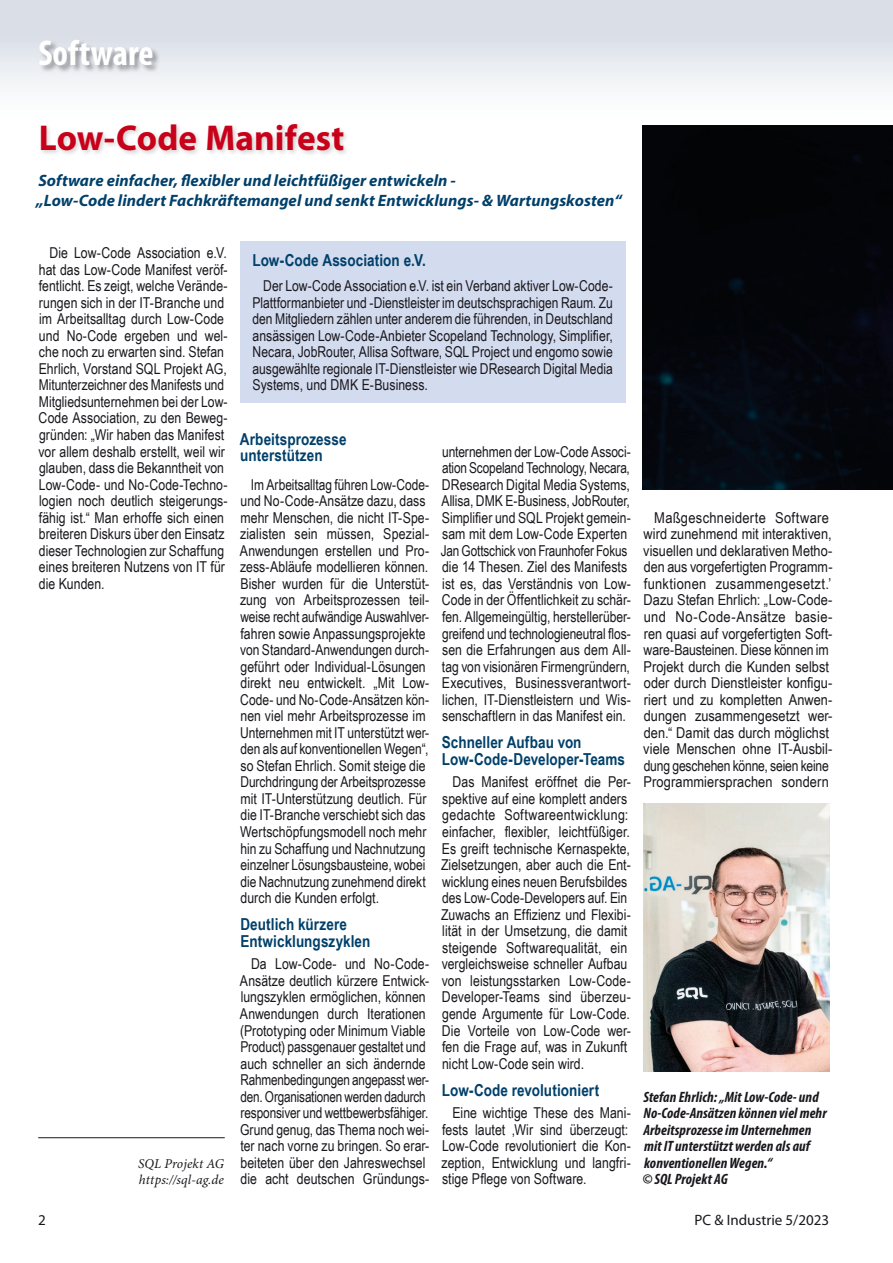
<style>
.page{position:relative;width:893px;height:1263px;background:#fff}
.page>*{position:absolute;margin:0;border:0;box-sizing:border-box;transform-origin:0 0}
.t1{font:700 36px "Myriad Pro";letter-spacing:.005em;color:#c90019}
.t2{font:700 condensed 36px "Myriad Pro";color:#fff}
.t3{font:700 16.5px/16.5px "Arial Narrow";letter-spacing:.005em;color:#00406a}
.t4{font:italic 700 16.5px/19.8px "Myriad Pro";letter-spacing:.005em;color:#00406a}
.t5{font:15px/16.5px "Arial Narrow";color:#1a171c}
.t6{font:15px/16.5px "Arial Narrow";color:#1a171c;text-align:center;scale:1.05 1}
.t7{font:italic 700 condensed 15px/16.5px "Myriad Pro";letter-spacing:.005em;color:#1a171c}
.t8{font:15px "Myriad Pro";color:#1a171c}
.t9{font:italic 13.5px/16.5px "Minion Pro";letter-spacing:.01em;color:#1a171c}
</style>
<div class="page">
<div style="left:0;top:0;width:893px;height:128px;background:linear-gradient(to bottom,#d2d8e2,#fff)"></div>
<div style="left:38px;top:122px;width:312px;height:35px;background:#1a171c;opacity:.2"></div>
<hr style="left:38px;top:1137px;width:187px;height:1px;background:#1a171c">
<div style="left:40px;top:40px;width:121px;height:34px;background:#1a171c;opacity:.4"></div>
<img style="left:643px;top:804px;width:186px;height:268px">
<img style="left:643px;top:126px;width:250px;height:364px">
<div style="left:240px;top:241px;width:386px;height:162px;background:#d3dbee"></div>
<h1 class="t2" style="left:38px;top:30px;width:117px">Software</h1>
<h1 class="t1" style="left:39px;top:114px;width:307px">Low-Code Manifest</h1>
<p class="t4" style="left:36px;top:170px;width:587px">Software einfacher, flexibler und leichtfüßiger entwickeln -<br>„Low-Code lindert Fachkräftemangel und senkt Entwicklungs- &amp; Wartungskosten“</p>
<p class="t5" style="left:39px;top:244px;width:191px;text-indent:11px">Die Low-Code Association e.V. hat das Low-Code Manifest veröf&shy;fentlicht. Es zeigt, welche Verände&shy;rungen sich in der IT-Branche und im Arbeitsalltag durch Low-Code und No-Code ergeben und wel&shy;che noch zu erwarten sind. Stefan<br>Ehrlich, Vorstand SQL Projekt AG,<br>Mitunterzeichner des Manifests und<br>Mitgliedsunternehmen bei der Low-<br>Code Association, zu den Beweg&shy;gründen: „Wir haben das Manifest vor allem deshalb erstellt, weil wir glauben, dass die Bekanntheit von<br>Low-Code- und No-Code-Techno&shy;logien noch deutlich steigerungs&shy;fähig ist.“ Man erhoffe sich einen breiteren Diskurs über den Einsatz dieser Technologien zur Schaffung eines breiteren Nutzens von IT für die Kunden.</p>
<p class="t9" style="left:138px;top:1155px;width:87px">SQL Projekt AG https://sql-ag.de</p>
<p class="t3" style="left:252px;top:251px;width:175px">Low-Code Association e.V.</p>
<p class="t5" style="left:252px;top:277px;width:362px;text-align:justify;text-indent:11px">Der Low-Code Association e.V. ist ein Verband aktiver Low-Code-Plattformanbieter und -Dienstleister im deutschsprachigen Raum. Zu den Mitgliedern zählen unter anderem die führenden, in Deutschland ansässigen Low-Code-Anbieter Scopeland Technology, Simplifier, Necara, JobRouter, Allisa Software, SQL Project und engomo sowie ausgewählte regionale IT-Dienstleister wie DResearch Digital Media Systems, und DMK E-Business.</p>
<p class="t3" style="left:240px;top:430px;width:108px">Arbeitsprozesse unterstützen</p>
<p class="t5" style="left:240px;top:475px;width:191px;text-indent:11px">Im Arbeitsalltag führen Low-Code&shy;und No-Code-Ansätze dazu, dass mehr Menschen, die nicht IT-Spe&shy;zialisten sein müssen, Spezial-Anwendungen erstellen und Pro&shy;zess-Abläufe modellieren können.<br>Bisher wurden für die Unterstüt&shy;zung von Arbeitsprozessen teil&shy;weise recht aufwändige Auswahlver&shy;fahren sowie Anpassungsprojekte von Standard-Anwendungen durch&shy;geführt oder Individual-Lösungen direkt neu entwickelt. „Mit Low-Code- und No-Code-Ansätzen kön&shy;nen viel mehr Arbeitsprozesse im Unternehmen mit IT unterstützt wer&shy;den als auf konventionellen Wegen“, so Stefan Ehrlich. Somit steige die Durchdringung der Arbeitsprozesse mit IT-Unterstützung deutlich. Für die IT-Branche verschiebt sich das Wertschöpfungsmodell noch mehr hin zu Schaffung und Nachnutzung einzelner Lösungsbausteine, wobei die Nachnutzung zunehmend direkt durch die Kunden erfolgt.</p>
<p class="t3" style="left:240px;top:915px;width:132px">Deutlich kürzere<br>Entwicklungszyklen</p>
<p class="t5" style="left:240px;top:955px;width:191px;text-indent:11px">Da Low-Code- und No-Code-Ansätze deutlich kürzere Entwick&shy;lungszyklen ermöglichen, können Anwendungen durch Iterationen (Prototyping oder Minimum Viable Product) passgenauer gestaltet und auch schneller an sich ändernde Rahmenbedingungen angepasst wer&shy;den. Organisationen werden dadurch responsiver und wettbewerbsfähiger.<br>Grund genug, das Thema noch wei&shy;ter nach vorne zu bringen. So erar&shy;beiteten über den Jahreswechsel die acht deutschen Gründungs-</p>
<p class="t5" style="left:441px;top:442px;width:192px">unternehmen der Low-Code Associ&shy;ation Scopeland Technology, Necara, DResearch Digital Media Systems, Allisa, DMK E-Business, JobRouter, Simplifier und SQL Projekt gemein&shy;sam mit dem Low-Code Experten Jan Gottschick von Fraunhofer Fokus die 14 -Thesen. Ziel des Manifests ist es, das Verständnis von Low-Code in der Öffentlichkeit zu schär&shy;fen. Allgemeingültig, herstellerüber&shy;greifend und technologieneutral flos&shy;sen die Erfahrungen aus dem All&shy;tag von visionären Firmengründern, Executives, Businessverantwort&shy;lichen, IT-Dienstleistern und Wis&shy;senschaftlern in das Manifest ein.</p>
<p class="t3" style="left:442px;top:733px;width:185px">Schneller Aufbau von<br>Low-Code-Developer-Teams</p>
<p class="t5" style="left:441px;top:773px;width:191px;text-indent:12px">Das Manifest eröffnet die Per&shy;spektive auf eine komplett anders gedachte Softwareentwicklung: einfacher, flexibler, leichtfüßiger.<br>Es greift technische Kernaspekte, Zielsetzungen, aber auch die Ent&shy;wicklung eines neuen Berufsbildes des Low-Code-Developers auf. Ein Zuwachs an Effizienz und Flexibi&shy;lität in der Umsetzung, die damit steigende Softwarequalität, ein vergleichsweise schneller Aufbau von leistungsstarken Low-Code-Developer-Teams sind überzeu&shy;gende Argumente für Low-Code.<br>Die Vorteile von Low-Code wer&shy;fen die Frage auf, was in Zukunft nicht Low-Code sein wird.</p>
<p class="t3" style="left:442px;top:1081px;width:159px">Low-Code revolutioniert</p>
<p class="t5" style="left:442px;top:1104px;width:191px;text-indent:11px">Eine wichtige These des Mani&shy;fests lautet ‚Wir sind überzeugt:<br>Low-Code revolutioniert die Kon&shy;zeption, Entwicklung und langfri&shy;stige Pflege von Software.</p>
<p class="t6" style="left:643px;top:509px;width:182px">Maßgeschneiderte Software wird zunehmend mit interaktiven, visuellen und deklarativen Metho&shy;den aus vorgefertigten Programm&shy;funktionen zusammengesetzt.’<br>Dazu Stefan Ehrlich: „Low-Code&shy;und No-Code-Ansätze basie&shy;ren quasi auf vorgefertigten Soft&shy;ware-Bausteinen. Diese können im<br>Projekt durch die Kunden selbst oder durch Dienstleister konfigu&shy;riert und zu kompletten Anwen&shy;dungen zusammengesetzt wer&shy;den.“ Damit das durch möglichst viele Menschen ohne IT-Ausbil&shy;dung geschehen könne, seien keine<br>Programmiersprachen sondern</p>
<p class="t7" style="left:642px;top:1088px;width:186px">Stefan Ehrlich: „Mit Low-Code- und<br>No-Code-Ansätzen können viel mehr<br>Arbeitsprozesse im Unternehmen mit IT unterstützt werden als auf konventionellen Wegen.“<br>© SQL Projekt AG</p>
<p class="t8" style="left:38px;top:1210px;width:9px">2</p>
<p class="t8" style="left:694px;top:1210px;width:136px">PC &amp; Industrie 5/2023</p>
</div>
